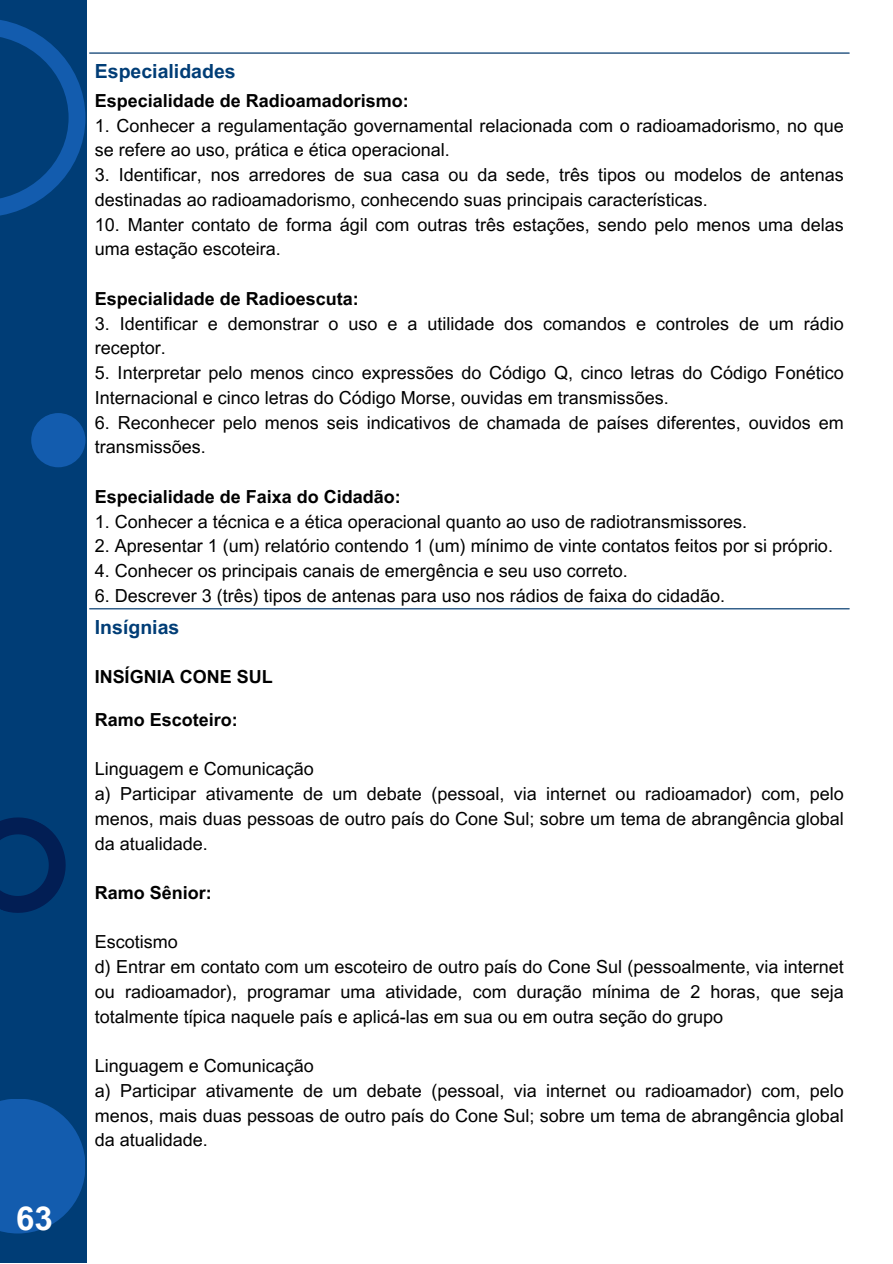
<style>
.page{position:relative;width:893px;height:1264px;background:#fff}
.page>*{position:absolute;margin:0;border:0;box-sizing:border-box;transform-origin:0 0}
.t1{font:700 33px "Arial MT Pro";color:#fff}
.t2{font:700 19.5px "Arial MT Pro";color:#003d76}
.t3{font:18px/24.8px "Arial MT Pro";color:#000}
.t4{font:700 18px "Arial MT Pro";color:#000}
</style>
<div class="page">
<hr style="left:89px;top:52px;width:760px;height:2px;background:#003d76">
<hr style="left:89px;top:608px;width:760px;height:1px;background:#003d76">
<div style="left:0;top:0;width:87px;height:1262px;background:#003d76"></div>
<svg style="left:0;top:1099px;width:85px;height:134px;fill:#135cae"></svg>
<svg style="left:0;top:20px;width:85px;height:196px"></svg>
<div style="left:31px;top:413px;width:54px;height:54px;background:#135cae;border-radius:50%"></div>
<svg style="left:0;top:817px;width:66px;height:96px"></svg>
<p class="t1" style="left:16px;top:1206px;width:38px">63</p>
<p class="t2" style="left:95px;top:64px;width:142px">Especialidades</p>
<p class="t4" style="left:95px;top:94px;width:315px">Especialidade de Radioamadorismo:</p>
<p class="t3" style="left:95px;top:115px;width:750px">1. Conhecer a regulamentação governamental relacionada com o radioamadorismo, no que se refere ao uso, prática e ética operacional.</p>
<p class="t3" style="left:95px;top:165px;width:750px">3. Identificar, nos arredores de sua casa ou da sede, três tipos ou modelos de antenas destinadas ao radioamadorismo, conhecendo suas principais características.</p>
<p class="t3" style="left:95px;top:214px;width:750px">10. Manter contato de forma ágil com outras três estações, sendo pelo menos uma delas uma estação escoteira.</p>
<p class="t4" style="left:95px;top:292px;width:265px">Especialidade de Radioescuta:</p>
<p class="t3" style="left:95px;top:313px;width:750px">3. Identificar e demonstrar o uso e a utilidade dos comandos e controles de um rádio receptor.</p>
<p class="t3" style="left:95px;top:363px;width:750px">5. Interpretar pelo menos cinco expressões do Código Q, cinco letras do Código Fonético<br>Internacional e cinco letras do Código Morse, ouvidas em transmissões.</p>
<p class="t3" style="left:95px;top:412px;width:750px">6. Reconhecer pelo menos seis indicativos de chamada de países diferentes, ouvidos em transmissões.</p>
<p class="t4" style="left:95px;top:490px;width:307px">Especialidade de Faixa do Cidadão:</p>
<p class="t3" style="left:95px;top:511px;width:653px">1. Conhecer a técnica e a ética operacional quanto ao uso de radiotransmissores.</p>
<p class="t3" style="left:95px;top:536px;width:739px">2. Apresentar 1 (um) relatório contendo 1 (um) mínimo de vinte contatos feitos por si próprio.</p>
<p class="t3" style="left:95px;top:560px;width:534px">4. Conhecer os principais canais de emergência e seu uso correto.</p>
<p class="t3" style="left:95px;top:585px;width:631px">6. Descrever 3 (três) tipos de antenas para uso nos rádios de faixa do cidadão.</p>
<p class="t2" style="left:95px;top:620px;width:86px">Insígnias</p>
<p class="t4" style="left:95px;top:670px;width:179px">INSÍGNIA CONE SUL</p>
<p class="t4" style="left:95px;top:712px;width:144px">Ramo Escoteiro:</p>
<p class="t3" style="left:95px;top:758px;width:220px">Linguagem e Comunicação</p>
<p class="t3" style="left:95px;top:783px;width:750px;text-align:justify">a) Participar ativamente de um debate (pessoal, via internet ou radioamador) com, pelo menos, mais duas pessoas de outro país do Cone Sul; sobre um tema de abrangência global da atualidade.</p>
<p class="t4" style="left:95px;top:885px;width:118px">Ramo Sênior:</p>
<p class="t3" style="left:95px;top:932px;width:84px">Escotismo</p>
<p class="t3" style="left:95px;top:956px;width:750px;text-align:justify">d) Entrar em contato com um escoteiro de outro país do Cone Sul (pessoalmente, via internet ou radioamador), programar uma atividade, com duração mínima de 2 horas, que seja totalmente típica naquele país e aplicá-las em sua ou em outra seção do grupo</p>
<p class="t3" style="left:95px;top:1055px;width:220px">Linguagem e Comunicação</p>
<p class="t3" style="left:95px;top:1080px;width:750px;text-align:justify">a) Participar ativamente de um debate (pessoal, via internet ou radioamador) com, pelo menos, mais duas pessoas de outro país do Cone Sul; sobre um tema de abrangência global da atualidade.</p>
</div>
